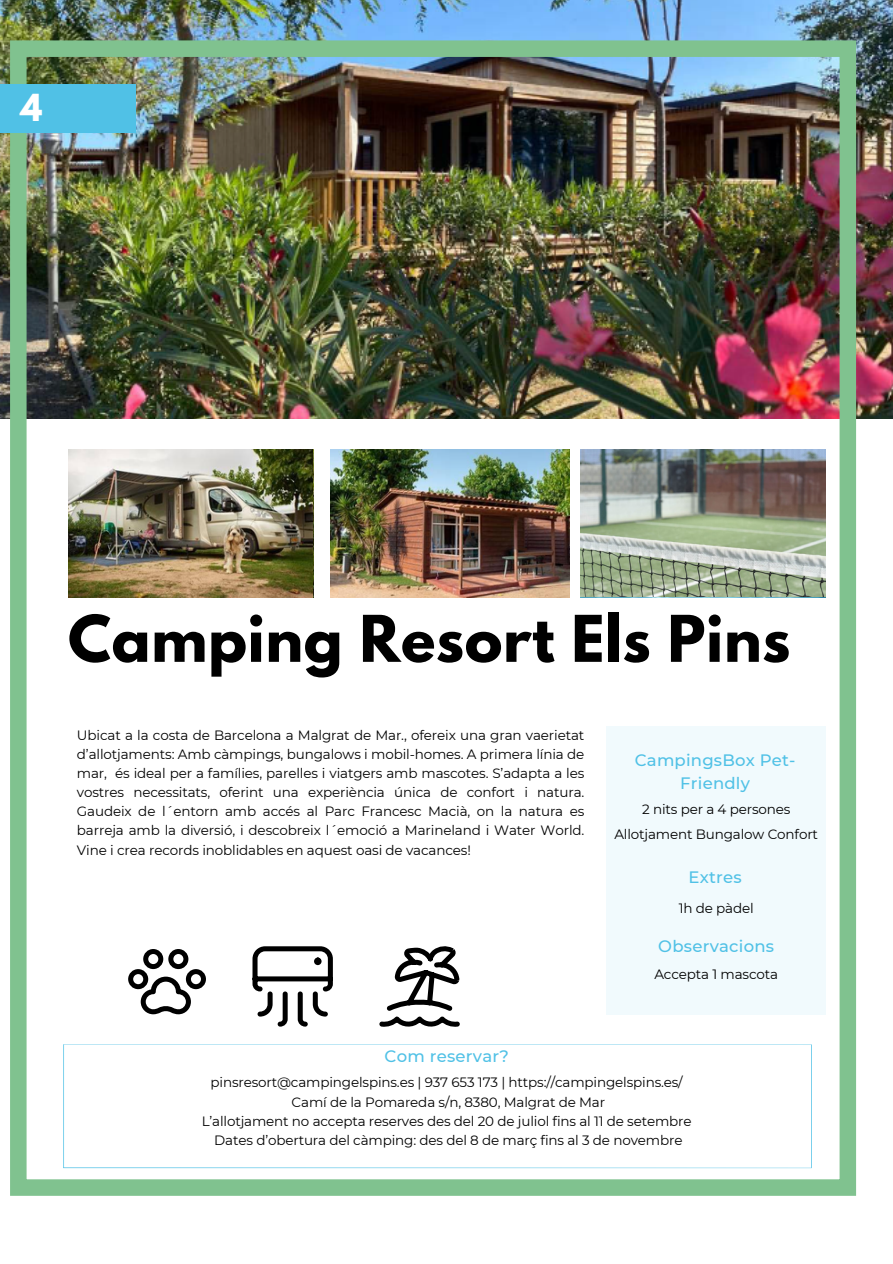
<style>
.page{position:relative;width:893px;height:1264px;background:#fff}
.page>*{position:absolute;margin:0;border:0;box-sizing:border-box;transform-origin:0 0}
.t1{font:700 57px "League Spartan";letter-spacing:.01em;color:#000}
.t2{font:700 33px "League Spartan";color:#fff}
.t3{font:500 16.5px/22.5px "Montserrat";letter-spacing:.01em;color:#50c1e6;text-align:center}
.t4{font:13.5px/19.2px "Montserrat";letter-spacing:-.01em;color:#000;text-align:center}
</style>
<div class="page">
<img style="left:0;top:0;width:892px;height:418px">
<img style="left:10px;top:40px;width:846px;height:1155px">
<div style="left:0;top:84px;width:135px;height:49px;background:#50c1e6"></div>
<svg style="left:63px;top:1044px;width:748px;height:124px"></svg>
<svg style="left:128px;top:946px;width:205px;height:80px"></svg>
<img style="left:68px;top:449px;width:244px;height:149px">
<img style="left:330px;top:449px;width:239px;height:149px">
<img style="left:580px;top:449px;width:245px;height:147px">
<h2 class="t2" style="left:21px;top:92px;width:23px">4</h2>
<h1 class="t1" style="left:68px;top:610px;width:723px">Camping Resort Els Pins</h1>
<p class="t4" style="left:77px;top:725px;width:509px;text-align:justify">Ubicat a la costa de Barcelona a Malgrat de Mar., ofereix una gran vaerietat d’allotjaments: Amb càmpings, bungalows i mobil-homes. A primera línia de mar, és ideal per a famílies, parelles i viatgers amb mascotes. S’adapta a les vostres necessitats, oferint una experiència única de confort i natura.<br>Gaudeix de l´entorn amb accés al Parc Francesc Macià, on la natura es barreja amb la diversió, i descobreix l´emoció a Marineland i Water World.<br>Vine i crea records inoblidables en aquest oasi de vacances!</p>
<p class="t3" style="left:384px;top:1045px;width:126px">Com reservar?</p>
<p class="t3" style="left:634px;top:749px;width:162px">CampingsBox Pet-<br>Friendly</p>
<p class="t4" style="left:614px;top:796px;width:205px;line-height:25px">2 nits per a 4 persones<br>Allotjament Bungalow Confort</p>
<p class="t3" style="left:688px;top:866px;width:54px">Extres</p>
<p class="t4" style="left:678px;top:898px;width:76px">1h de pàdel</p>
<p class="t3" style="left:658px;top:935px;width:117px">Observacions</p>
<p class="t4" style="left:654px;top:964px;width:125px">Accepta 1 mascota</p>
<p class="t4" style="left:202px;top:1072px;width:491px">pinsresort@campingelspins.es | 937 653 173 | https://campingelspins.es/ Camí de la Pomareda s/n, 8380, Malgrat de Mar<br>L’allotjament no accepta reserves des del 20 de juliol fins al 11 de setembre Dates d’obertura del càmping: des del 8 de març fins al 3 de novembre</p>
</div>
